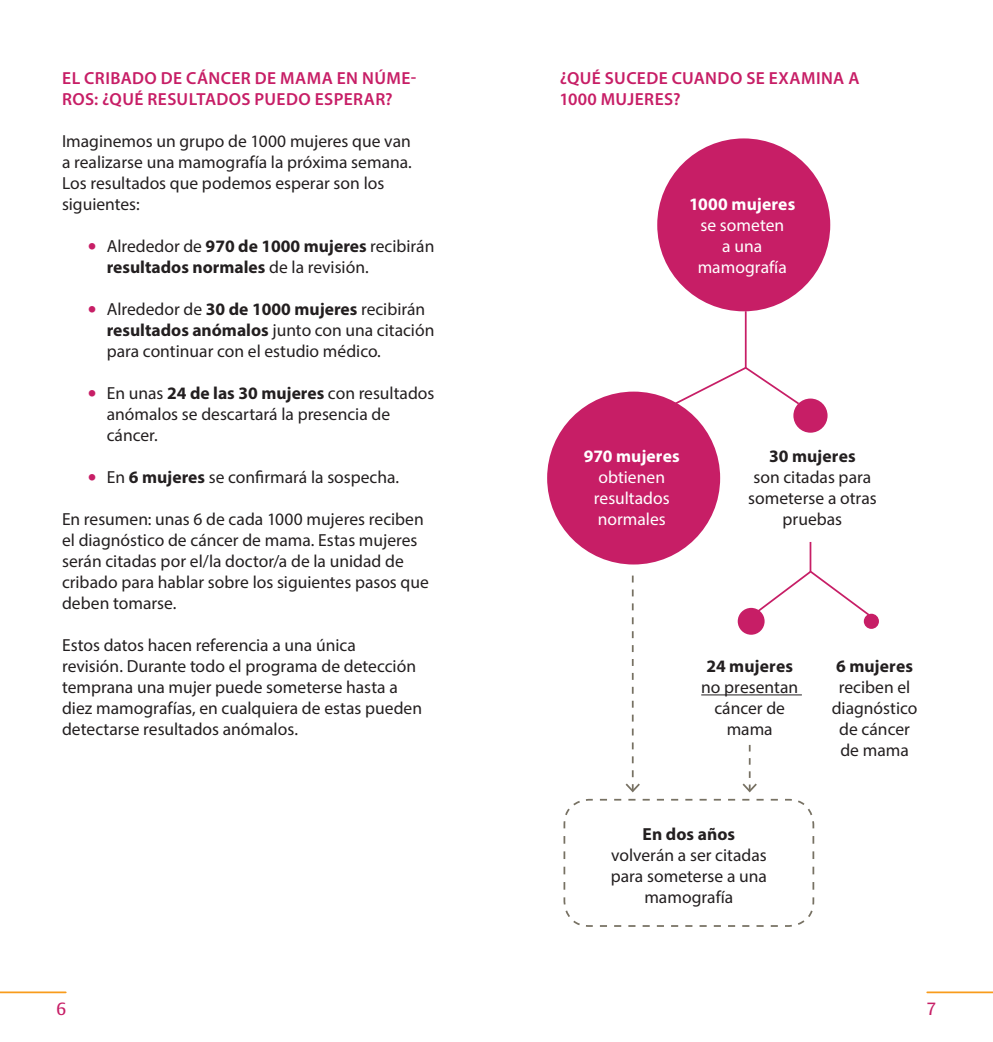
<style>
.page{position:relative;width:993px;height:1042px;background:#fff}
.page>*{position:absolute;margin:0;border:0;box-sizing:border-box;transform-origin:0 0}
.Fliesstext_abst{font:17.5px/21px "Myriad Pro";color:#231f20}
.t1{font:700 17.5px/21px "Myriad Pro";color:#231f20}
.H4{font:600 17.5px/21px "Myriad Pro";letter-spacing:.025em;color:#c71e66}
.t2{font:17.5px/21px "Myriad Pro";color:#fff;text-align:center}
.t3{font:700 17.5px "Myriad Pro";letter-spacing:.005em;color:#fff}
.t4{font:500 17.5px "Vesta Pro";color:#c71e66}
.s1{font-family:"Vesta Pro";font-weight:500;font-size:21px;color:#c71e66}
.s2{font-weight:400}
.s3{font-weight:700}
</style>
<div class="page">
<hr style="left:926px;top:991px;width:66px;height:2px;background:#f89c1c">
<hr style="left:0;top:991px;width:66px;height:2px;background:#f89c1c">
<div style="left:657px;top:138px;width:173px;height:173px;background:#c71e66;border-radius:50%"></div>
<div style="left:547px;top:392px;width:173px;height:172px;background:#c71e66;border-radius:50%"></div>
<div style="left:793px;top:398px;width:34px;height:35px;background:#c71e66;border-radius:50%"></div>
<div style="left:863px;top:614px;width:15px;height:15px;background:#c71e66;border-radius:50%"></div>
<svg style="left:672px;top:309px;width:128px;height:97px"></svg>
<svg style="left:563px;top:540px;width:308px;height:387px"></svg>
<hr style="left:701px;top:694px;width:100px;height:1px;background:#231f20">
<p class="H4" style="left:62px;top:67px;width:355px">EL CRIBADO DE CÁNCER DE MAMA EN NÚME-<br>ROS: ¿QUÉ RESULTADOS PUEDO ESPERAR?</p>
<p class="Fliesstext_abst" style="left:62px;top:130px;width:351px">Imaginemos un grupo de 1000 mujeres que van a realizarse una mamografía la próxima semana.<br>Los resultados que podemos esperar son los siguientes:</p>
<p class="t1" style="left:107px;top:235px;width:329px;text-indent:-20px"><span class="s1">•</span> <span class="s2">Alrededor de</span> 970 de 1000 mujeres <span class="s2">recibirán </span>resultados normales <span class="s2">de la revisión.</span></p>
<p class="Fliesstext_abst" style="left:107px;top:298px;width:329px;text-indent:-20px"><span class="s1">•</span> Alrededor de <span class="s3">30 de 1000 mujeres</span> recibirán <span class="s3">resultados anómalos</span> junto con una citación para continuar con el estudio médico.</p>
<p class="Fliesstext_abst" style="left:107px;top:382px;width:329px;text-indent:-20px"><span class="s1">•</span> En unas <span class="s3">24 de las 30 mujeres</span> con resultados anómalos se descartará la presencia de cáncer.</p>
<p class="Fliesstext_abst" style="left:87px;top:466px;width:314px"><span class="s1">•</span> En <span class="s3">6 mujeres</span> se confirmará la sospecha.</p>
<p class="Fliesstext_abst" style="left:62px;top:508px;width:368px">En resumen: unas 6 de cada 1000 mujeres reciben el diagnóstico de cáncer de mama. Estas mujeres serán citadas por el/la doctor/a de la unidad de cribado para hablar sobre los siguientes pasos que deben tomarse.</p>
<p class="Fliesstext_abst" style="left:62px;top:634px;width:361px">Estos datos hacen referencia a una única<br>revisión. Durante todo el programa de detección temprana una mujer puede someterse hasta a diez mamografías, en cualquiera de estas pueden detectarse resultados anómalos.</p>
<p class="H4" style="left:559px;top:67px;width:301px">¿QUÉ SUCEDE CUANDO SE EXAMINA A<br>1000 MUJERES?</p>
<p class="t3" style="left:689px;top:193px;width:107px">1000 mujeres</p>
<p class="t2" style="left:697px;top:214px;width:90px">se someten a una mamografía</p>
<p class="t3" style="left:583px;top:445px;width:97px">970 mujeres</p>
<p class="t2" style="left:593px;top:466px;width:77px;text-align:left">obtienen resultados normales</p>
<p class="t1" style="left:768px;top:445px;width:88px">30 mujeres</p>
<p class="Fliesstext_abst" style="left:747px;top:466px;width:130px;text-align:center">son citadas para someterse a otras pruebas</p>
<p class="t1" style="left:706px;top:655px;width:88px">24 mujeres</p>
<p class="Fliesstext_abst" style="left:701px;top:676px;width:98px;text-align:center">no presentan cáncer de mama</p>
<p class="t1" style="left:835px;top:655px;width:78px">6 mujeres</p>
<p class="Fliesstext_abst" style="left:831px;top:676px;width:87px;text-align:center">reciben el diagnóstico de cáncer de mama</p>
<p class="t1" style="left:642px;top:823px;width:94px">En dos años</p>
<p class="Fliesstext_abst" style="left:610px;top:844px;width:158px;text-align:center">volverán a ser citadas para someterse a una mamografía</p>
<p class="t4" style="left:56px;top:997px;width:11px">6</p>
<p class="t4" style="left:926px;top:997px;width:11px">7</p>
</div>
